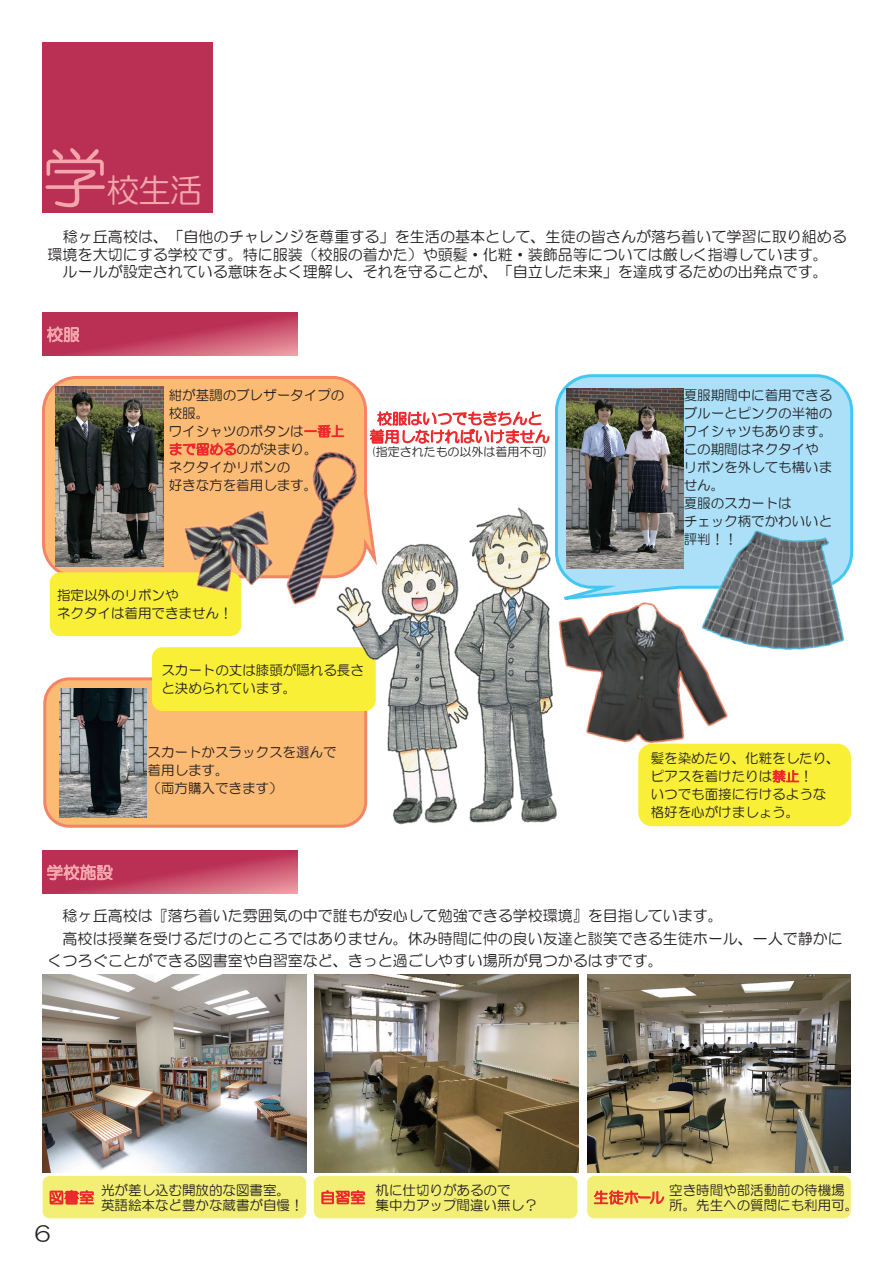
<style>
.page{position:relative;width:893px;height:1263px;background:#fff}
.page>*{position:absolute;margin:0;border:0;box-sizing:border-box;transform-origin:0 0}
.t1{font:33px "HG Maru Gothic MPRO";color:#f4a6ac}
.t2{font:21px "HG Maru Gothic MPRO";color:#231f20}
.t3{font:16.5px "HG Maru Gothic MPRO";letter-spacing:.005em;color:#f4a6ac}
.t4{font:15px/18px "HG Maru Gothic MPRO";color:#231f20}
.t5{font:15px/18px "HG Maru Gothic MPRO";color:#ee292d;text-align:center}
.t6{font:13.5px/18px "HG Maru Gothic MPRO";color:#231f20}
.t7{font:12px "HG Maru Gothic MPRO";color:#231f20}
.s1{font-size:66px}
.s2{color:#ee292d}
</style>
<div class="page">
<div style="left:42px;top:43px;width:170px;height:170px;background:#b93054"></div>
<img style="left:42px;top:313px;width:256px;height:42px">
<div style="left:45px;top:679px;width:321px;height:147px;background:#fcbb74;border-radius:25px"></div>
<div style="left:43px;top:677px;width:324px;height:151px;border:3px solid #f48465;border-radius:25px"></div>
<svg style="left:42px;top:375px;width:327px;height:204px"></svg>
<svg style="left:555px;top:374px;width:299px;height:211px"></svg>
<div style="left:638px;top:744px;width:213px;height:82px;background:#f8ef36;border-radius:14px"></div>
<div style="left:50px;top:572px;width:191px;height:64px;background:#f8ef36;border-radius:11px"></div>
<div style="left:152px;top:647px;width:224px;height:64px;background:#f8ef36;border-radius:11px"></div>
<img style="left:42px;top:851px;width:256px;height:42px">
<img style="left:315px;top:974px;width:263px;height:199px">
<div style="left:43px;top:1176px;width:263px;height:42px;background:#f3ef74;border-radius:7px"></div>
<div style="left:314px;top:1176px;width:263px;height:42px;background:#f3ef74;border-radius:7px"></div>
<div style="left:587px;top:1176px;width:264px;height:42px;background:#f3ef74;border-radius:7px"></div>
<img style="left:56px;top:387px;width:108px;height:179px">
<img style="left:567px;top:389px;width:116px;height:179px">
<img style="left:59px;top:689px;width:88px;height:129px">
<img style="left:42px;top:975px;width:264px;height:198px">
<img style="left:558px;top:585px;width:190px;height:178px">
<img style="left:696px;top:515px;width:158px;height:154px">
<img style="left:273px;top:444px;width:93px;height:161px">
<img style="left:178px;top:503px;width:108px;height:100px">
<img style="left:332px;top:505px;width:226px;height:321px">
<img style="left:587px;top:974px;width:264px;height:199px">
<h1 class="t1" style="left:42px;top:173px;width:162px"><span class="s1">学</span>校生活</h1>
<p class="t4" style="left:48px;top:227px;width:801px;text-indent:15px">稔ヶ丘高校は、「自他のチャレンジを尊重する」を生活の基本として、生徒の皆さんが落ち着いて学習に取り組める環境を大切にする学校です。特に服装（校服の着かた）や頭髪・化粧・装飾品等については厳しく指導しています。</p>
<p class="t4" style="left:63px;top:263px;width:767px">ルールが設定されている意味をよく理解し、それを守ることが、「自立した未来」を達成するための出発点です。</p>
<p class="t3" style="left:47px;top:326px;width:35px">校服</p>
<p class="t6" style="left:169px;top:386px;width:177px">紺が基調のブレザータイプの校服。<br>ワイシャツのボタンは<span class="s2">一番上まで留める</span>のが決まり。<br>ネクタイかリボンの<br>好きな方を着用します。</p>
<p class="t5" style="left:370px;top:409px;width:182px">校服はいつでもきちんと着用しなければいけません</p>
<p class="t7" style="left:371px;top:446px;width:178px">(指定されたもの以外は着用不可)</p>
<p class="t6" style="left:57px;top:587px;width:177px">指定以外のリボンや<br>ネクタイは着用できません！</p>
<p class="t6" style="left:161px;top:661px;width:204px">スカートの丈は膝頭が隠れる長さと決められています。</p>
<p class="t6" style="left:148px;top:743px;width:191px">スカートかスラックスを選んで着用します。<br>（両方購入できます）</p>
<p class="t6" style="left:684px;top:386px;width:150px">夏服期間中に着用できるブルーとピンクの半袖のワイシャツもあります。この期間はネクタイやリボンを外しても構いません。<br>夏服のスカートは<br>チェック柄でかわいいと評判！！</p>
<p class="t6" style="left:651px;top:749px;width:190px">髪を染めたり、化粧をしたり、ピアスを着けたりは<span class="s2">禁止</span>！<br>いつでも面接に行けるような格好を心がけましょう。</p>
<p class="t3" style="left:47px;top:864px;width:68px">学校施設</p>
<p class="t4" style="left:63px;top:907px;width:662px">稔ヶ丘高校は『落ち着いた雰囲気の中で誰もが安心して勉強できる学校環境』を目指しています。</p>
<p class="t4" style="left:63px;top:929px;width:782px">高校は授業を受けるだけのところではありません。休み時間に仲の良い友達と談笑できる生徒ホール、一人で静かに</p>
<p class="t4" style="left:48px;top:952px;width:617px">くつろぐことができる図書室や自習室など、きっと過ごしやすい場所が見つかるはずです。</p>
<p class="t5" style="left:49px;top:1188px;width:47px">図書室</p>
<p class="t6" style="left:101px;top:1182px;width:204px;line-height:15.6px">光が差し込む開放的な図書室。英語絵本など豊かな蔵書が自慢！</p>
<p class="t5" style="left:320px;top:1188px;width:47px">自習室</p>
<p class="t6" style="left:376px;top:1182px;width:163px;line-height:15.6px">机に仕切りがあるので<br>集中力アップ間違い無し？</p>
<p class="t5" style="left:594px;top:1188px;width:72px">生徒ホール</p>
<p class="t6" style="left:669px;top:1182px;width:190px;line-height:15.6px">空き時間や部活動前の待機場所。先生への質問にも利用可。</p>
<h2 class="t2" style="left:32px;top:1223px;width:22px">６</h2>
</div>
